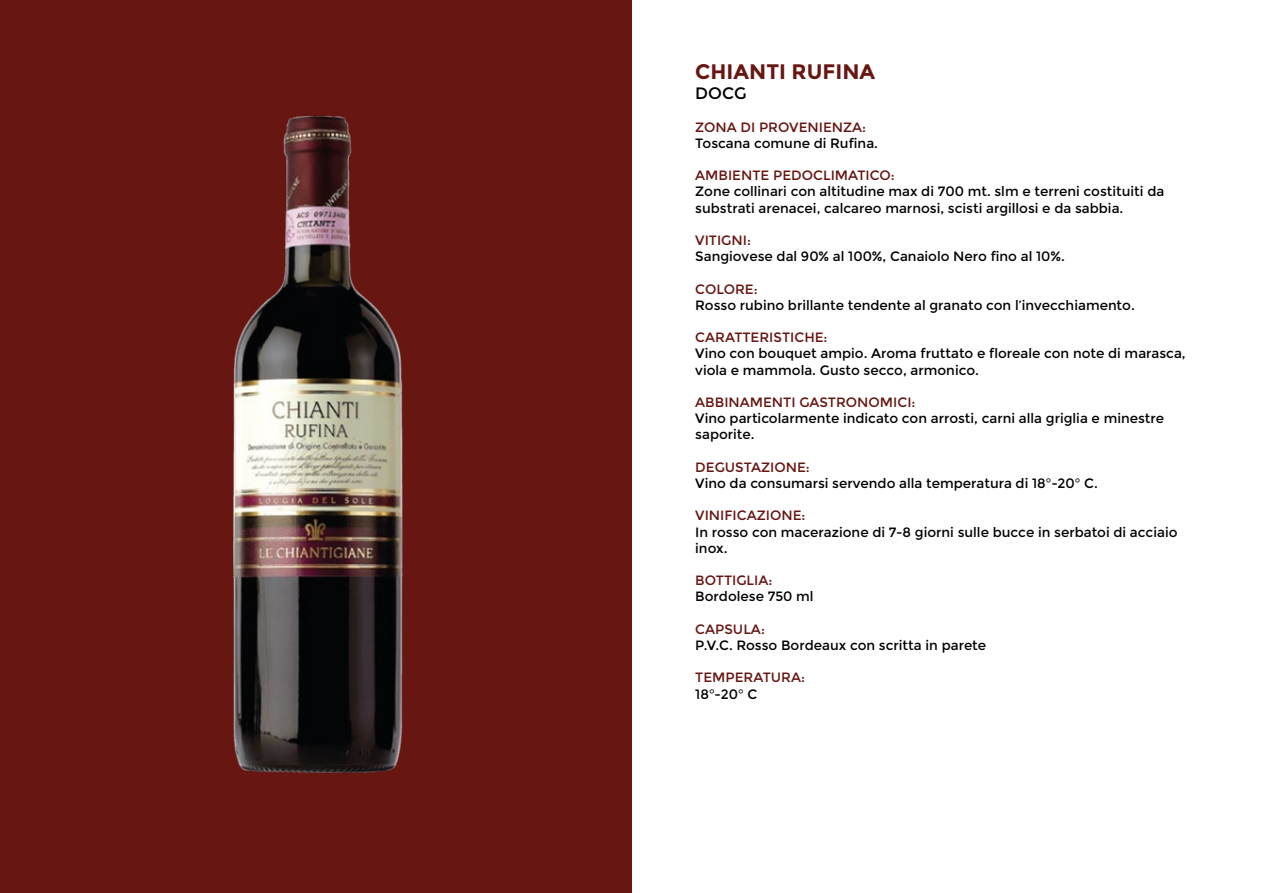
<style>
.page{position:relative;width:1263px;height:893px;background:#fff}
.page>*{position:absolute;margin:0;border:0;box-sizing:border-box;transform-origin:0 0}
.t1{font:700 21px "Montserrat";color:#671612}
.t2{font:16.5px "Montserrat";color:#000}
.t3{font:13.5px/16.2px "Montserrat";color:#000}
.t4{font:13.5px "Montserrat";color:#671612}
</style>
<div class="page">
<div style="left:0;top:0;width:631px;height:893px;background:#671612"></div>
<img style="left:233px;top:115px;width:170px;height:658px">
<h1 class="t1" style="left:695px;top:59px;width:181px">CHIANTI RUFINA</h1>
<p class="t2" style="left:695px;top:84px;width:53px">DOCG</p>
<p class="t4" style="left:695px;top:119px;width:172px">ZONA DI PROVENIENZA:</p>
<p class="t3" style="left:695px;top:135px;width:184px">Toscana comune di Rufina.</p>
<p class="t4" style="left:695px;top:168px;width:201px">AMBIENTE PEDOCLIMATICO:</p>
<p class="t3" style="left:695px;top:184px;width:471px">Zone collinari con altitudine max di 700 mt. slm e terreni costituiti da substrati arenacei, calcareo marnosi, scisti argillosi e da sabbia.</p>
<p class="t4" style="left:695px;top:232px;width:57px">VITIGNI:</p>
<p class="t3" style="left:695px;top:248px;width:371px">Sangiovese dal 90% al 100%, Canaiolo Nero fino al 10%.</p>
<p class="t4" style="left:695px;top:281px;width:64px">COLORE:</p>
<p class="t3" style="left:695px;top:297px;width:441px">Rosso rubino brillante tendente al granato con l’invecchiamento.</p>
<p class="t4" style="left:695px;top:330px;width:134px">CARATTERISTICHE:</p>
<p class="t3" style="left:695px;top:346px;width:492px">Vino con bouquet ampio. Aroma fruttato e floreale con note di marasca, viola e mammola. Gusto secco, armonico.</p>
<p class="t4" style="left:695px;top:394px;width:222px">ABBINAMENTI GASTRONOMICI:</p>
<p class="t3" style="left:695px;top:410px;width:470px">Vino particolarmente indicato con arrosti, carni alla griglia e minestre saporite.</p>
<p class="t4" style="left:695px;top:459px;width:116px">DEGUSTAZIONE:</p>
<p class="t3" style="left:695px;top:475px;width:404px">Vino da consumarsi servendo alla temperatura di 18°-20° C.</p>
<p class="t4" style="left:695px;top:508px;width:112px">VINIFICAZIONE:</p>
<p class="t3" style="left:695px;top:524px;width:484px">In rosso con macerazione di 7-8 giorni sulle bucce in serbatoi di acciaio inox.</p>
<p class="t4" style="left:695px;top:573px;width:79px">BOTTIGLIA:</p>
<p class="t3" style="left:695px;top:589px;width:120px">Bordolese 750 ml</p>
<p class="t4" style="left:695px;top:621px;width:71px">CAPSULA:</p>
<p class="t3" style="left:695px;top:637px;width:292px">P.V.C. Rosso Bordeaux con scritta in parete</p>
<p class="t4" style="left:695px;top:670px;width:111px">TEMPERATURA:</p>
<p class="t3" style="left:695px;top:686px;width:64px">18°-20° C</p>
</div>
